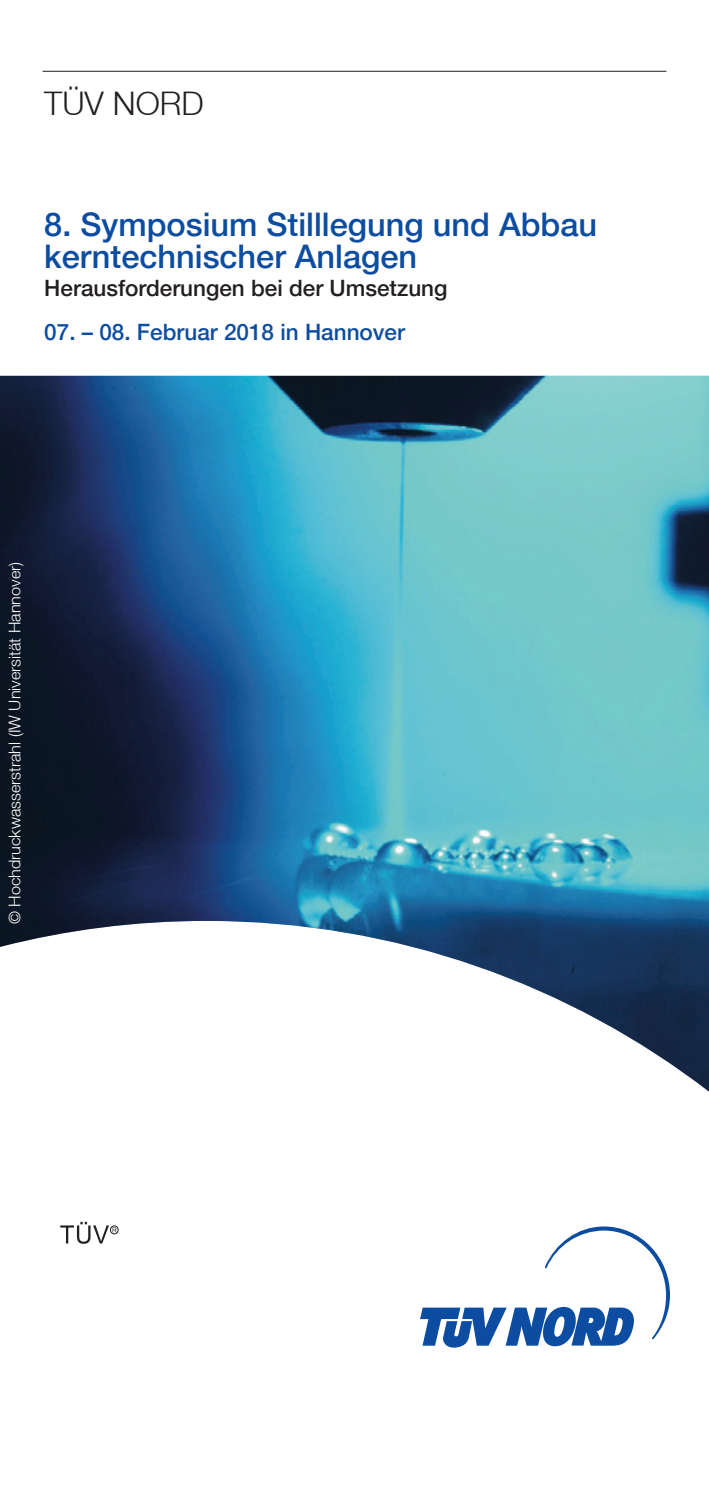
<style>
.page{position:relative;width:709px;height:1489px;background:#fff}
.page>*{position:absolute;margin:0;border:0;box-sizing:border-box;transform-origin:0 0}
.t1{font:500 32.5px/32.5px "Helvetica Neue LT";color:#0d4da1}
.t2{font:300 32.5px "Helvetica Neue LT";color:#231f20}
.t3{font:500 22.5px "Helvetica Neue LT";color:#231f20}
.t4{font:500 22.5px "Helvetica Neue LT";color:#0d4da1}
.t5{font:300 16.25px "Helvetica Neue LT";color:#fff}
</style>
<div class="page">
<hr style="left:43px;top:71px;width:623px;height:1px;background:#231f20">
<svg style="left:420px;top:1226px;width:250px;height:121px"></svg>
<div style="left:110px;top:1225px;width:8px;height:9px;border:1px solid #231f20;border-radius:50%"></div>
<svg style="left:60px;top:1221px;width:57px;height:22px"></svg>
<img style="left:0;top:376px;width:709px;height:715px">
<p class="t2" style="left:44px;top:84px;width:161px">TÜV NORD</p>
<p class="t1" style="left:44px;top:208px;width:554px">8. Symposium Stilllegung und Abbau kerntechnischer Anlagen</p>
<p class="t3" style="left:44px;top:274px;width:405px">Herausforderungen bei der Umsetzung</p>
<p class="t4" style="left:44px;top:318px;width:362px">07. – 08. Februar 2018 in Hannover</p>
<p class="t5" style="left:5px;top:924px;width:364px;rotate:-90deg">© Hochdruckwasserstrahl (IW Universität Hannover)</p>
</div>
